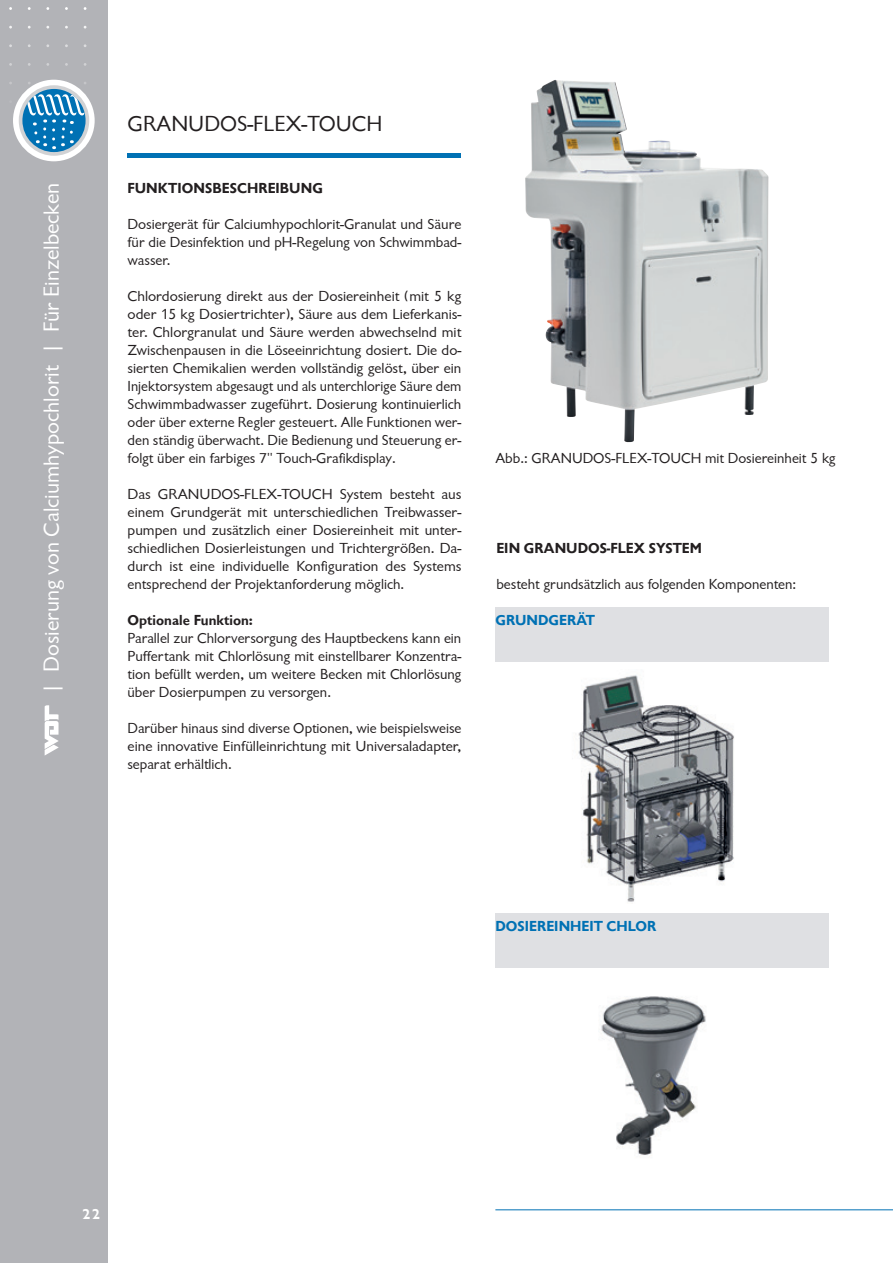
<style>
.page{position:relative;width:893px;height:1263px;background:#fff}
.page>*{position:absolute;margin:0;border:0;box-sizing:border-box;transform-origin:0 0}
.t1{font:22.5px "Chantilly Dsp";color:#fff}
.t2{font:22.5px "Chantilly Dsp";color:#231f20}
.t3{font:15px/18px "Chantilly Dsp";color:#231f20;text-align:justify}
.t4{font:700 15px "Chantilly Dsp";color:#231f20}
.t5{font:700 15px "Chantilly Dsp";color:#0071b4}
.t6{font:700 15px "Chantilly Dsp";color:#fff}
</style>
<div class="page">
<div style="left:0;top:0;width:107px;height:1263px;background:#b2b3b7"></div>
<hr style="left:495px;top:1209px;width:398px;height:1px;background:#0071b4">
<div style="left:13px;top:80px;width:82px;height:81px;background:#fff;border-radius:50%"></div>
<svg style="left:19px;top:82px;width:70px;height:74px"></svg>
<svg style="left:45px;top:705px;width:14px;height:50px"></svg>
<img style="left:578px;top:675px;width:156px;height:227px">
<hr style="left:128px;top:153px;width:333px;height:4px;background:#0071b4">
<div style="left:495px;top:608px;width:334px;height:54px;background:#dfe0e3"></div>
<img style="left:601px;top:996px;width:105px;height:159px">
<div style="left:495px;top:913px;width:334px;height:54px;background:#dfe0e3"></div>
<img style="left:525px;top:80px;width:244px;height:362px">
<h1 class="t1" style="left:39px;top:694px;width:513px;rotate:-90deg">| Dosierung von Calciumhypochlorit | Für Einzelbecken</h1>
<h1 class="t2" style="left:128px;top:111px;width:256px">GRANUDOS-FLEX-TOUCH</h1>
<p class="t4" style="left:128px;top:180px;width:197px">FUNKTIONSBESCHREIBUNG</p>
<p class="t3" style="left:128px;top:215px;width:335px">Dosiergerät für Calciumhypochlorit-Granulat und Säure für die Desinfektion und pH-Regelung von Schwimmbad&shy;wasser.</p>
<p class="t3" style="left:128px;top:287px;width:335px">Chlordosierung direkt aus der Dosiereinheit (mit 5 kg oder 15 kg Dosiertrichter), Säure aus dem Lieferkanis&shy;ter. Chlorgranulat und Säure werden abwechselnd mit Zwischenpausen in die Löseeinrichtung dosiert. Die do&shy;sierten Chemikalien werden vollständig gelöst, über ein Injektorsystem abgesaugt und als unterchlorige Säure dem Schwimmbadwasser zugeführt. Dosierung kontinuierlich oder über externe Regler gesteuert. Alle Funktionen wer&shy;den ständig überwacht. Die Bedienung und Steuerung er&shy;folgt über ein farbiges 7" Touch-Grafikdisplay.</p>
<p class="t3" style="left:128px;top:485px;width:335px">Das GRANUDOS-FLEX-TOUCH System besteht aus einem Grundgerät mit unterschiedlichen Treibwasser&shy;pumpen und zusätzlich einer Dosiereinheit mit unter&shy;schiedlichen Dosierleistungen und Trichtergrößen. Da&shy;durch ist eine individuelle Konfiguration des Systems entsprechend der Projektanforderung möglich.</p>
<p class="t4" style="left:128px;top:612px;width:127px">Optionale Funktion:</p>
<p class="t3" style="left:128px;top:629px;width:335px">Parallel zur Chlorversorgung des Hauptbeckens kann ein Puffertank mit Chlorlösung mit einstellbarer Konzentra&shy;tion befüllt werden, um weitere Becken mit Chlorlösung über Dosierpumpen zu versorgen.</p>
<p class="t3" style="left:128px;top:719px;width:335px">Darüber hinaus sind diverse Optionen, wie beispielsweise eine innovative Einfülleinrichtung mit Universaladapter, separat erhältlich.</p>
<p class="t3" style="left:495px;top:449px;width:342px">Abb.: GRANUDOS-FLEX-TOUCH mit Dosiereinheit 5 kg</p>
<p class="t4" style="left:496px;top:540px;width:207px">EIN GRANUDOS-FLEX SYSTEM</p>
<p class="t3" style="left:496px;top:575px;width:301px">besteht grundsätzlich aus folgenden Komponenten:</p>
<p class="t5" style="left:495px;top:612px;width:101px">GRUNDGERÄT</p>
<p class="t5" style="left:495px;top:918px;width:163px">DOSIEREINHEIT CHLOR</p>
<p class="t6" style="left:83px;top:1206px;width:19px">22</p>
</div>
